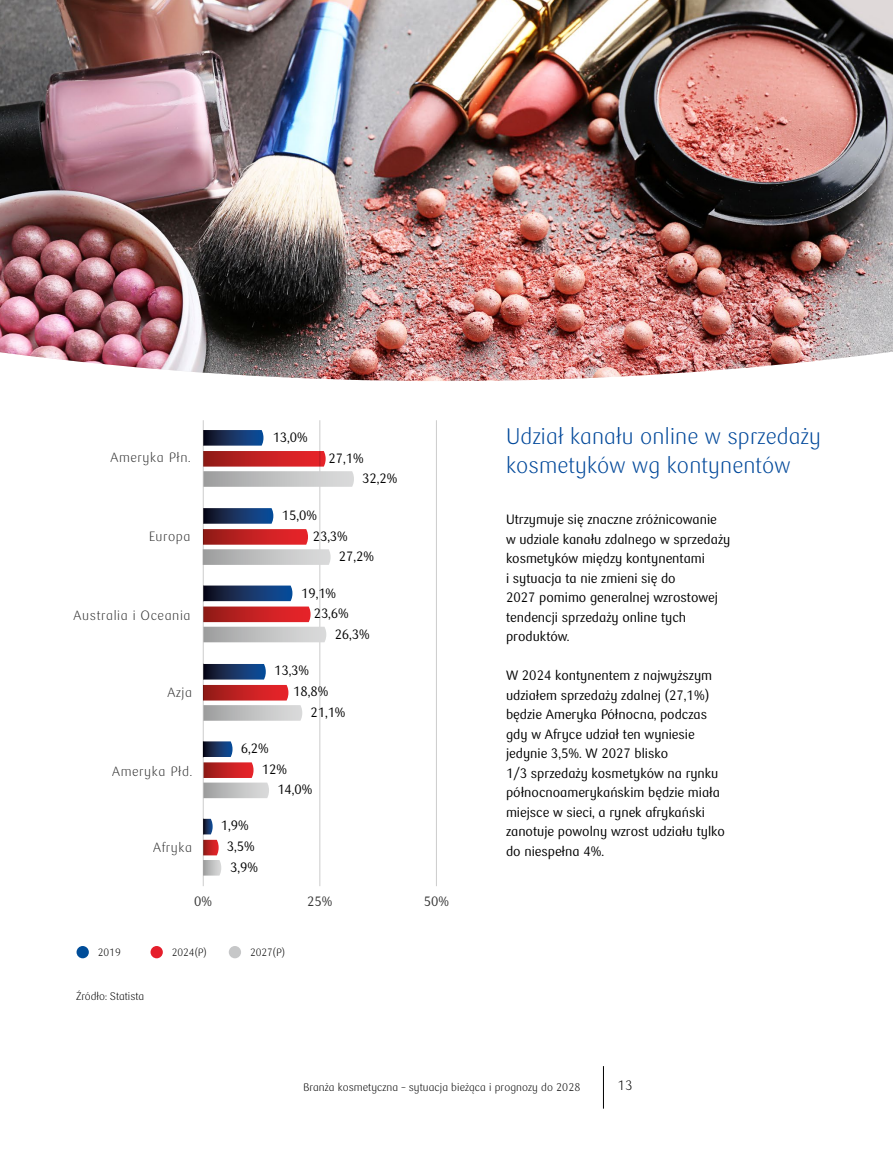
<style>
.page{position:relative;width:893px;height:1149px;background:#fff}
.page>*{position:absolute;margin:0;border:0;box-sizing:border-box;transform-origin:0 0}
.t1{font:300 22.5px/29.2px "PKO Bank Polski";letter-spacing:.01em;color:#00489a}
.t2{font:13.5px/19.5px "PKO Bank Polski";color:#000}
.t3{font:300 13.5px "PKO Bank Polski";color:#000}
.t4{font:13.35px "PKO Bank Polski";color:#020202}
.t5{font:300 13.35px "PKO Bank Polski";letter-spacing:.045em;color:#000}
.t6{font:13.35px "PKO Bank Polski";color:#000}
.t7{font:300 10.95px "PKO Bank Polski";letter-spacing:.01em;color:#000}
.t8{font:300 10.5px "PKO Bank Polski";color:#000}
</style>
<div class="page">
<hr style="left:603px;top:1065px;width:1px;height:43px;background:#000">
<img style="left:0;top:0;width:893px;height:381px">
<hr style="left:320px;top:420px;width:1px;height:465px;background:#ccc">
<hr style="left:436px;top:420px;width:1px;height:465px;background:#ccc">
<hr style="left:203px;top:420px;width:1px;height:465px;background:#ccc">
<svg style="left:203px;top:430px;width:60px;height:15px"></svg>
<svg style="left:203px;top:451px;width:151px;height:35px"></svg>
<svg style="left:203px;top:508px;width:70px;height:15px"></svg>
<svg style="left:203px;top:529px;width:128px;height:35px"></svg>
<svg style="left:203px;top:585px;width:123px;height:57px"></svg>
<svg style="left:203px;top:663px;width:99px;height:57px"></svg>
<svg style="left:203px;top:741px;width:30px;height:15px"></svg>
<svg style="left:203px;top:762px;width:66px;height:36px"></svg>
<svg style="left:203px;top:818px;width:18px;height:57px"></svg>
<div style="left:77px;top:945px;width:12px;height:13px;background:#004d99;border-radius:50%"></div>
<div style="left:151px;top:945px;width:12px;height:13px;background:#e51e2b;border-radius:50%"></div>
<div style="left:229px;top:945px;width:12px;height:13px;background:#c6c7c8;border-radius:50%"></div>
<p class="t4" style="left:273px;top:429px;width:37px">13,0%</p>
<p class="t5" style="left:110px;top:449px;width:82px">Ameryka Płn.</p>
<p class="t4" style="left:329px;top:450px;width:37px">27,1%</p>
<p class="t4" style="left:362px;top:471px;width:37px">32,2%</p>
<p class="t4" style="left:282px;top:507px;width:37px">15,0%</p>
<p class="t5" style="left:148px;top:528px;width:44px">Europa</p>
<p class="t4" style="left:313px;top:528px;width:37px">23,3%</p>
<p class="t4" style="left:339px;top:548px;width:37px">27,2%</p>
<p class="t4" style="left:301px;top:585px;width:37px">19,1%</p>
<p class="t5" style="left:74px;top:608px;width:118px">Australia i Oceania</p>
<p class="t4" style="left:314px;top:605px;width:37px">23,6%</p>
<p class="t4" style="left:335px;top:626px;width:37px">26,3%</p>
<p class="t4" style="left:274px;top:662px;width:37px">13,3%</p>
<p class="t5" style="left:168px;top:684px;width:26px">Azja</p>
<p class="t4" style="left:293px;top:683px;width:37px">18,8%</p>
<p class="t4" style="left:310px;top:704px;width:37px">21,1%</p>
<p class="t4" style="left:241px;top:740px;width:29px">6,2%</p>
<p class="t5" style="left:112px;top:763px;width:82px">Ameryka Płd.</p>
<p class="t4" style="left:262px;top:761px;width:27px">12%</p>
<p class="t4" style="left:277px;top:781px;width:37px">14,0%</p>
<p class="t4" style="left:221px;top:818px;width:29px">1,9%</p>
<p class="t5" style="left:153px;top:839px;width:40px">Afryka</p>
<p class="t4" style="left:227px;top:838px;width:29px">3,5%</p>
<p class="t4" style="left:230px;top:859px;width:29px">3,9%</p>
<p class="t6" style="left:194px;top:893px;width:19px">0%</p>
<p class="t6" style="left:307px;top:893px;width:27px">25%</p>
<p class="t6" style="left:424px;top:893px;width:27px">50%</p>
<p class="t8" style="left:98px;top:946px;width:24px">2019</p>
<p class="t8" style="left:172px;top:946px;width:37px">2024(P)</p>
<p class="t8" style="left:250px;top:946px;width:37px">2027(P)</p>
<p class="t7" style="left:76px;top:989px;width:70px">Źródło: Statista</p>
<h1 class="t1" style="left:506px;top:422px;width:316px">Udział kanału online w sprzedaży kosmetyków wg kontynentów</h1>
<p class="t2" style="left:506px;top:510px;width:226px">Utrzymuje się znaczne zróżnicowanie<br>w udziale kanału zdalnego w sprzedaży kosmetyków między kontynentami<br>i sytuacja ta nie zmieni się do<br>2027 pomimo generalnej wzrostowej tendencji sprzedaży online tych produktów.</p>
<p class="t2" style="left:506px;top:666px;width:220px">W 2024 kontynentem z najwyższym udziałem sprzedaży zdalnej (27,1%) będzie Ameryka Północna, podczas gdy w Afryce udział ten wyniesie jedynie 3,5%. W 2027 blisko<br>1/3 sprzedaży kosmetyków na rynku północnoamerykańskim będzie miała miejsce w sieci, a rynek afrykański zanotuje powolny wzrost udziału tylko do niespełna 4%.</p>
<p class="t7" style="left:303px;top:1081px;width:279px">Branża kosmetyczna – sytuacja bieżąca i prognozy do 2028</p>
<p class="t3" style="left:618px;top:1077px;width:16px">13</p>
</div>
